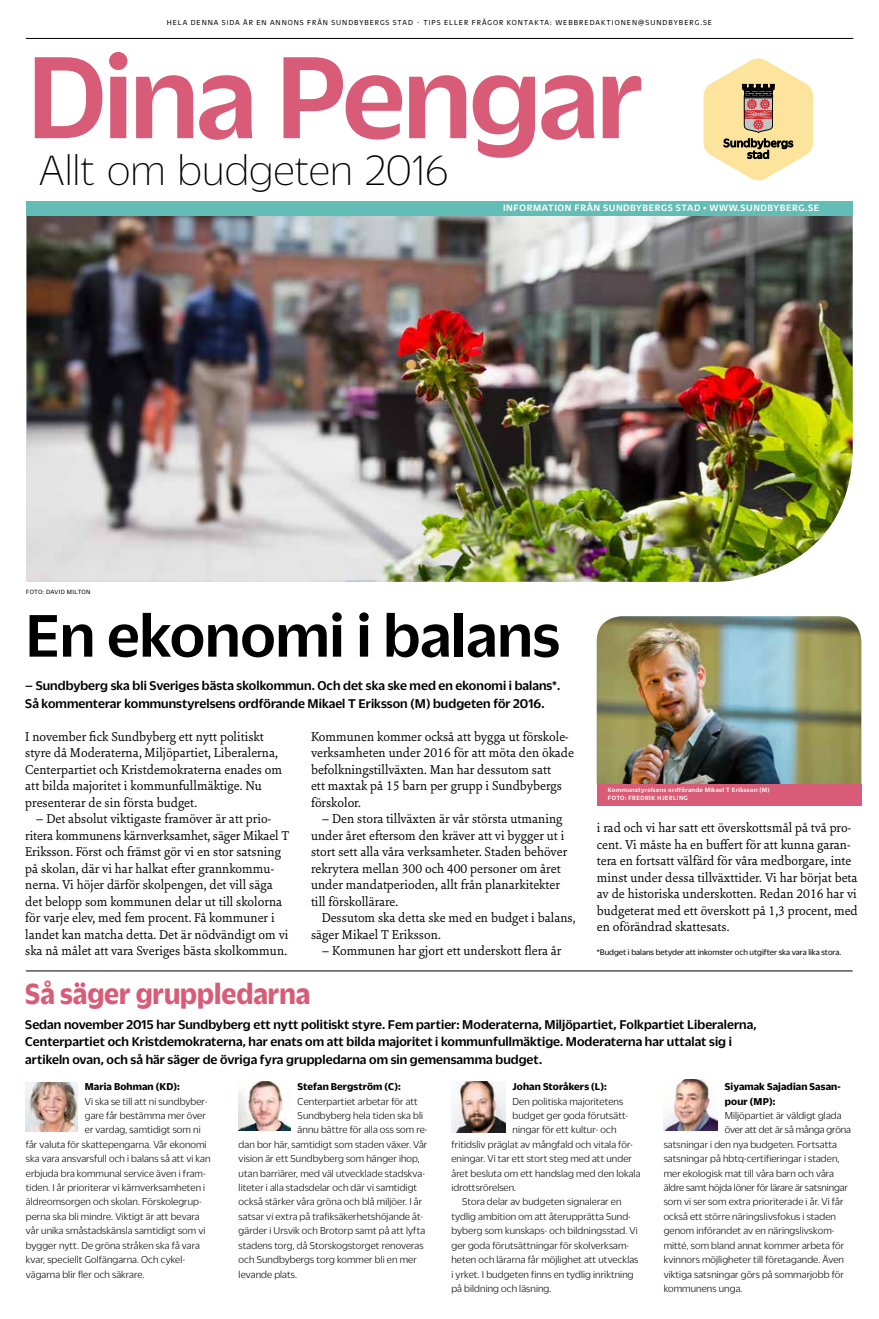
<style>
.page{position:relative;width:879px;height:1319px;background:#fff}
.page>*{position:absolute;margin:0;border:0;box-sizing:border-box;transform-origin:0 0}
.t1{font:500 126.62px "Duplicate Sans";letter-spacing:-.02em;color:#d85c77}
.t2{font:500 65px "Duplicate Sans";color:#000}
.t3{font:100 45.88px "Duplicate Sans";letter-spacing:.015em;color:#000}
.t4{font:700 31.62px "Duplicate Sans";color:#d85c77;scale:.92 1}
.t5{font:13.75px/16.5px "Sina Nova";color:#000}
.t6{font:500 13.75px/17.5px "Duplicate Sans";letter-spacing:.005em;color:#000}
.t7{font:300 10.75px "Duplicate Sans";letter-spacing:.01em;color:#000}
.t8{font:700 10.75px/14.4px "Duplicate Sans";letter-spacing:.01em;color:#000}
.t9{font:500 10px "Duplicate Sans";letter-spacing:.06em;color:#fff}
.t10{font:8.75px "Duplicate Sans";color:#000}
.t11{font:7.75px "Duplicate Sans";letter-spacing:.12em;color:#000}
.t12{font:500 6.62px/7.9px "Duplicate Sans";letter-spacing:.05em;color:#fff}
.t13{font:6.62px "Duplicate Sans";letter-spacing:.05em;color:#000}
</style>
<div class="page">
<img style="left:26px;top:215px;width:826px;height:366px">
<hr style="left:26px;top:970px;width:826px;height:1px;background:#000">
<img style="left:26px;top:1082px;width:52px;height:49px">
<img style="left:239px;top:1081px;width:51px;height:49px">
<svg style="left:703px;top:58px;width:110px;height:123px"></svg>
<hr style="left:26px;top:38px;width:827px;height:1px;background:#000">
<div style="left:26px;top:201px;width:826px;height:14px;background:#63bdb7"></div>
<img style="left:597px;top:616px;width:264px;height:168px">
<div style="left:597px;top:784px;width:264px;height:21px;background:#d85c77"></div>
<img style="left:451px;top:1081px;width:54px;height:51px">
<img style="left:663px;top:1079px;width:55px;height:51px">
<p class="t11" style="left:167px;top:18px;width:547px">HELA DENNA SIDA ÄR EN ANNONS FRÅN SUNDBYBERGS STAD · TIPS ELLER FRÅGOR KONTAKTA: WEBBREDAKTIONEN@SUNDBYBERG.SE</p>
<h1 class="t1" style="left:26px;top:13px;width:618px">Dina Pengar</h1>
<h3 class="t3" style="left:39px;top:143px;width:411px">Allt om budgeten 2016</h3>
<p class="t13" style="left:26px;top:587px;width:66px">FOTO: DAVID MILTON</p>
<p class="t9" style="left:503px;top:201px;width:317px">INFORMATION FRÅN SUNDBYBERGS STAD • WWW.SUNDBYBERG.SE</p>
<h2 class="t2" style="left:25px;top:592px;width:536px">En ekonomi i balans</h2>
<p class="t6" style="left:25px;top:675px;width:536px">– Sundbyberg ska bli Sveriges bästa skolkommun. Och det ska ske med en ekonomi i balans*.<br>Så kommenterar kommunstyrelsens ordförande Mikael T Eriksson (M) budgeten för 2016.</p>
<p class="t5" style="left:25px;top:727px;width:258px">I november fick Sundbyberg ett nytt politiskt styre då Moderaterna, Miljöpartiet, Liberalerna, Centerpartiet och Kristdemokraterna enades om att bilda majoritet i kommunfullmäktige. Nu presenterar de sin första budget.</p>
<p class="t5" style="left:25px;top:810px;width:265px;text-indent:11px">– Det absolut viktigaste framöver är att prio&shy;ritera kommunens kärnverksamhet, säger Mikael T Eriksson. Först och främst gör vi en stor satsning på skolan, där vi har halkat efter grannkommu&shy;nerna. Vi höjer därför skolpengen, det vill säga det belopp som kommunen delar ut till skolorna för varje elev, med fem procent. Få kommuner i landet kan matcha detta. Det är nödvändigt om vi ska nå målet att vara Sveriges bästa skolkommun.</p>
<p class="t5" style="left:311px;top:727px;width:264px">Kommunen kommer också att bygga ut förskole&shy;verksamheten under 2016 för att möta den ökade befolkningstillväxten. Man har dessutom satt<br>ett maxtak på 15 barn per grupp i Sundbybergs förskolor.</p>
<p class="t5" style="left:311px;top:810px;width:258px;text-indent:11px">– Den stora tillväxten är vår största utmaning under året eftersom den kräver att vi bygger ut i stort sett alla våra verksamheter. Staden behöver rekrytera mellan 300 och 400 personer om året under mandatperioden, allt från planarkitekter till förskollärare.</p>
<p class="t5" style="left:311px;top:909px;width:266px;text-indent:11px">Dessutom ska detta ske med en budget i balans, säger Mikael T Eriksson.</p>
<p class="t5" style="left:322px;top:942px;width:241px">– Kommunen har gjort ett underskott flera år</p>
<h3 class="t4" style="left:25px;top:971px;width:311px">Så säger gruppledarna</h3>
<p class="t12" style="left:608px;top:785px;width:163px">Kommunstyrelsens ordförande Mikael T Eriksson (M)<br>FOTO: FREDRIK HJERLING</p>
<p class="t5" style="left:597px;top:818px;width:262px">i rad och vi har satt ett överskottsmål på två pro&shy;cent. Vi måste ha en buffert för att kunna garan&shy;tera en fortsatt välfärd för våra medborgare, inte minst under dessa tillväxttider. Vi har börjat beta av de historiska underskotten. Redan 2016 har vi budgeterat med ett överskott på 1,3 procent, med en oförändrad skattesats.</p>
<p class="t10" style="left:597px;top:946px;width:246px">*Budget i balans betyder att inkomster och utgifter ska vara lika stora.</p>
<p class="t6" style="left:25px;top:1014px;width:732px">Sedan november 2015 har Sundbyberg ett nytt politiskt styre. Fem partier: Moderaterna, Miljöpartiet, Folkpartiet Liberalerna,<br>Centerpartiet och Kristdemokraterna, har enats om att bilda majoritet i kommunfullmäktige. Moderaterna har uttalat sig i artikeln ovan, och så här säger de övriga fyra gruppledarna om sin gemensamma budget.</p>
<p class="t8" style="left:85px;top:1078px;width:96px">Maria Bohman (KD):</p>
<p class="t7" style="left:85px;top:1094px;width:124px">Vi ska se till att ni sundbyber-</p>
<p class="t7" style="left:85px;top:1108px;width:123px">gare får bestämma mer över</p>
<p class="t7" style="left:85px;top:1123px;width:117px">er vardag, samtidigt som ni</p>
<p class="t7" style="left:26px;top:1137px;width:182px">får valuta för skattepengarna. Vår ekonomi</p>
<p class="t7" style="left:26px;top:1151px;width:186px">ska vara ansvarsfull och i balans så att vi kan</p>
<p class="t7" style="left:26px;top:1166px;width:181px">erbjuda bra kommunal service även i fram-</p>
<p class="t7" style="left:26px;top:1180px;width:181px">tiden. I år prioriterar vi kärnverksamheten i</p>
<p class="t7" style="left:26px;top:1195px;width:177px">äldreomsorgen och skolan. Förskolegrup-</p>
<p class="t7" style="left:26px;top:1209px;width:175px">perna ska bli mindre. Viktigt är att bevara</p>
<p class="t7" style="left:26px;top:1223px;width:181px">vår unika småstadskänsla samtidigt som vi</p>
<p class="t7" style="left:26px;top:1238px;width:176px">bygger nytt. De gröna stråken ska få vara</p>
<p class="t7" style="left:26px;top:1252px;width:161px">kvar, speciellt Golfängarna. Och cykel-</p>
<p class="t7" style="left:26px;top:1267px;width:120px">vägarna blir fler och säkrare.</p>
<p class="t8" style="left:298px;top:1078px;width:105px">Stefan Bergström (C):</p>
<p class="t7" style="left:298px;top:1094px;width:122px">Centerpartiet arbetar för att</p>
<p class="t7" style="left:298px;top:1108px;width:127px">Sundbyberg hela tiden ska bli</p>
<p class="t7" style="left:298px;top:1123px;width:131px">ännu bättre för alla oss som re-</p>
<p class="t7" style="left:239px;top:1137px;width:190px">dan bor här, samtidigt som staden växer. Vår</p>
<p class="t7" style="left:239px;top:1151px;width:183px">vision är ett Sundbyberg som hänger ihop,</p>
<p class="t7" style="left:239px;top:1166px;width:188px">utan barriärer, med väl utvecklade stadskva-</p>
<p class="t7" style="left:239px;top:1180px;width:180px">liteter i alla stadsdelar och där vi samtidigt</p>
<p class="t7" style="left:239px;top:1195px;width:185px">också stärker våra gröna och blå miljöer. I år</p>
<p class="t7" style="left:239px;top:1209px;width:186px">satsar vi extra på trafiksäkerhetshöjande åt-</p>
<p class="t7" style="left:239px;top:1223px;width:188px">gärder i Ursvik och Brotorp samt på att lyfta</p>
<p class="t7" style="left:239px;top:1238px;width:186px">stadens torg, då Storskogstorget renoveras</p>
<p class="t7" style="left:239px;top:1252px;width:180px">och Sundbybergs torg kommer bli en mer</p>
<p class="t7" style="left:239px;top:1267px;width:60px">levande plats.</p>
<p class="t8" style="left:512px;top:1078px;width:96px">Johan Storåkers (L):</p>
<p class="t7" style="left:512px;top:1094px;width:112px">Den politiska majoritetens</p>
<p class="t7" style="left:512px;top:1108px;width:117px">budget ger goda förutsätt-</p>
<p class="t7" style="left:512px;top:1123px;width:105px">ningar för ett kultur- och</p>
<p class="t7" style="left:451px;top:1137px;width:183px">fritidsliv präglat av mångfald och vitala för-</p>
<p class="t7" style="left:451px;top:1151px;width:182px">eningar. Vi tar ett stort steg med att under</p>
<p class="t7" style="left:451px;top:1166px;width:190px">året besluta om ett handslag med den lokala</p>
<p class="t7" style="left:451px;top:1180px;width:66px">idrottsrörelsen.</p>
<p class="t7" style="left:462px;top:1195px;width:161px">Stora delar av budgeten signalerar en</p>
<p class="t7" style="left:451px;top:1209px;width:181px">tydlig ambition om att återupprätta Sund-</p>
<p class="t7" style="left:451px;top:1223px;width:188px">byberg som kunskaps- och bildningsstad. Vi</p>
<p class="t7" style="left:451px;top:1238px;width:179px">ger goda förutsättningar för skolverksam-</p>
<p class="t7" style="left:451px;top:1252px;width:188px">heten och lärarna får möjlighet att utvecklas</p>
<p class="t7" style="left:451px;top:1267px;width:184px">i yrket. I budgeten finns en tydlig inriktning</p>
<p class="t7" style="left:451px;top:1281px;width:101px">på bildning och läsning.</p>
<p class="t8" style="left:725px;top:1078px;width:117px">Siyamak Sajadian Sasan&shy;pour (MP):</p>
<p class="t7" style="left:725px;top:1108px;width:118px">Miljöpartiet är väldigt glada</p>
<p class="t7" style="left:725px;top:1123px;width:128px">över att det är så många gröna</p>
<p class="t7" style="left:663px;top:1137px;width:175px">satsningar i den nya budgeten. Fortsatta</p>
<p class="t7" style="left:663px;top:1151px;width:177px">satsningar på hbtq-certifieringar i staden,</p>
<p class="t7" style="left:663px;top:1166px;width:172px">mer ekologisk mat till våra barn och våra</p>
<p class="t7" style="left:663px;top:1180px;width:186px">äldre samt höjda löner för lärare är satsningar</p>
<p class="t7" style="left:663px;top:1195px;width:181px">som vi ser som extra prioriterade i år. Vi får</p>
<p class="t7" style="left:663px;top:1209px;width:174px">också ett större näringslivsfokus i staden</p>
<p class="t7" style="left:663px;top:1223px;width:172px">genom införandet av en näringslivskom-</p>
<p class="t7" style="left:663px;top:1238px;width:182px">mitté, som bland annat kommer arbeta för</p>
<p class="t7" style="left:663px;top:1252px;width:182px">kvinnors möjligheter till företagande. Även</p>
<p class="t7" style="left:663px;top:1267px;width:182px">viktiga satsningar görs på sommarjobb för</p>
<p class="t7" style="left:663px;top:1281px;width:80px">kommunens unga.</p>
</div>
